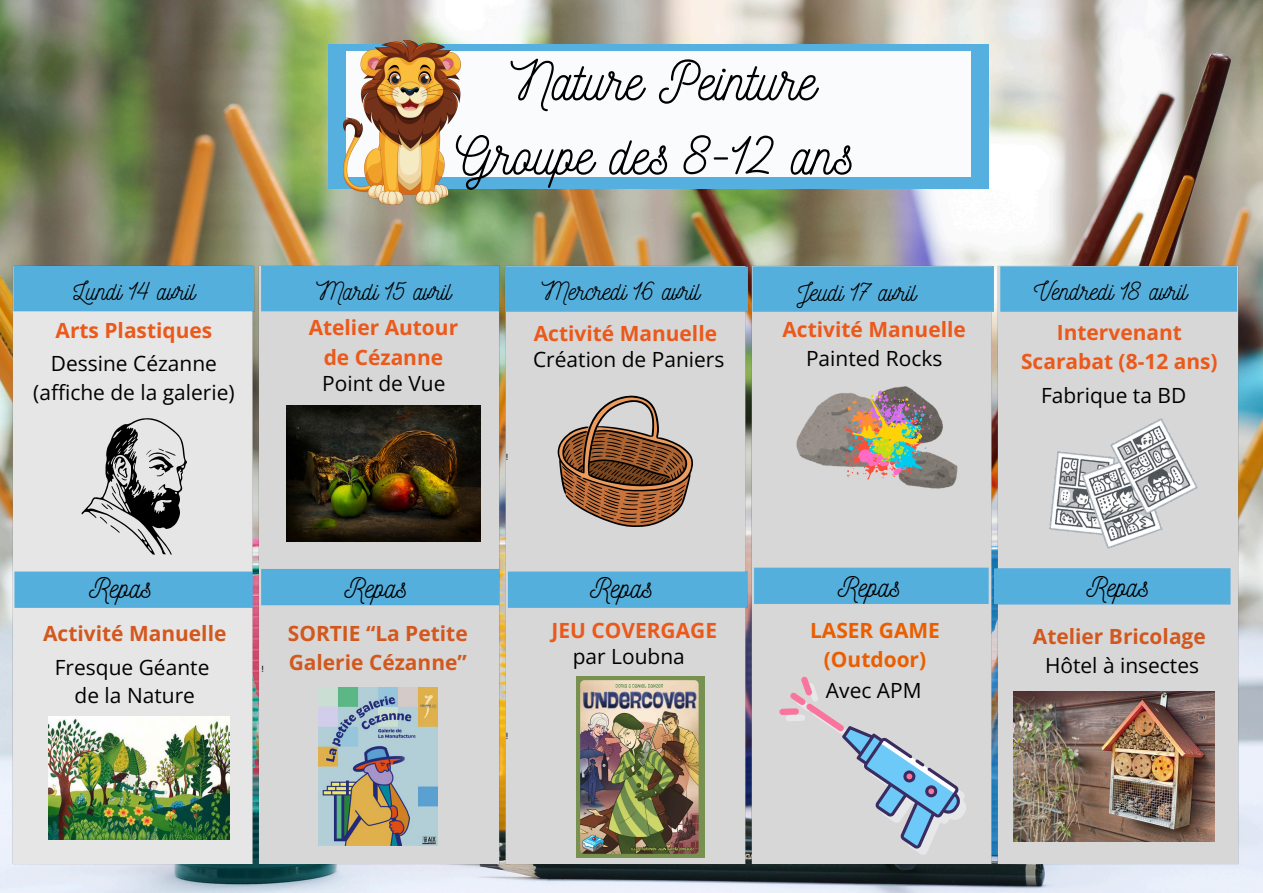
<style>
.page{position:relative;width:1263px;height:893px;background:#fff}
.page>*{position:absolute;margin:0;border:0;box-sizing:border-box;transform-origin:0 0}
.t1{font:53.7px/74.2px "Nickainley";color:#000;text-align:center}
.t2{font:28.5px "Nickainley";color:#000}
.t3{font:25.12px "Nickainley";color:#000}
.t4{font:20.92px "Open Sans";color:#000}
.t5{font:700 20.92px/29.2px "Open Sans";color:#eb591b;text-align:center}
.t6{font:700 20.92px/29.2px "Open Sans";color:#d2581e}
.t7{font:700 20.92px/28.7px "Open Sans";color:#eb5e00;text-align:center}
.t8{font:9px "Arimo";color:#000}
</style>
<div class="page">
<img style="left:0;top:0;width:1263px;height:893px">
<div style="left:329px;top:44px;width:659px;height:145px;background:#55afdf"></div>
<div style="left:346px;top:52px;width:624px;height:124px;background:#f9fbfd"></div>
<img style="left:10px;top:263px;width:1231px;height:604px">
<img style="left:344px;top:41px;width:116px;height:164px">
<svg style="left:81px;top:418px;width:106px;height:137px;background:#acacac"></svg>
<img style="left:287px;top:406px;width:193px;height:136px">
<img style="left:318px;top:687px;width:119px;height:158px">
<img style="left:48px;top:716px;width:181px;height:123px">
<svg style="left:557px;top:395px;width:136px;height:132px;background:#9f7f68"></svg>
<img style="left:577px;top:676px;width:127px;height:181px">
<svg style="left:779px;top:676px;width:187px;height:179px;background:#c5cbd4"></svg>
<img style="left:796px;top:387px;width:162px;height:101px">
<img style="left:838px;top:390px;width:96px;height:91px">
<img style="left:1013px;top:691px;width:201px;height:151px">
<img style="left:1050px;top:418px;width:147px;height:130px">
<p class="t1" style="left:456px;top:42px;width:400px">Nature Peinture<br>Groupe des 8-12 ans</p>
<h2 class="t3" style="left:74px;top:275px;width:123px">Lundi 14 avril</h2>
<p class="t3" style="left:316px;top:275px;width:136px">Mardi 15 avril</p>
<h5 class="t3" style="left:542px;top:275px;width:160px">Mercredi 16 avril</h5>
<p class="t3" style="left:797px;top:276px;width:121px">Jeudi 17 avril</p>
<p class="t3" style="left:1034px;top:275px;width:155px">Vendredi 18 avril</p>
<h5 class="t5" style="left:56px;top:315px;width:158px">Arts Plastiques</h5>
<p class="t4" style="left:51px;top:349px;width:168px">Dessine Cézanne</p>
<p class="t4" style="left:33px;top:378px;width:203px">(affiche de la galerie)</p>
<h2 class="t5" style="left:309px;top:313px;width:151px">Atelier Autour de Cézanne</h2>
<h4 class="t4" style="left:322px;top:369px;width:125px">Point de Vue</h4>
<p class="t5" style="left:534px;top:318px;width:185px">Activité Manuelle</p>
<p class="t4" style="left:533px;top:344px;width:193px">Création de Paniers</p>
<p class="t8" style="left:506px;top:452px;width:4px">!</p>
<p class="t5" style="left:782px;top:314px;width:185px">Activité Manuelle</p>
<p class="t4" style="left:806px;top:343px;width:138px">Painted Rocks</p>
<h3 class="t5" style="left:1021px;top:317px;width:198px">Intervenant<br>Scarabat (8-12 ans)</h3>
<h5 class="t4" style="left:1041px;top:380px;width:147px">Fabrique ta BD</h5>
<h2 class="t2" style="left:89px;top:570px;width:64px">Repas</h2>
<h5 class="t2" style="left:344px;top:570px;width:64px">Repas</h5>
<p class="t2" style="left:838px;top:568px;width:64px">Repas</p>
<h3 class="t7" style="left:810px;top:615px;width:131px">LASER GAME (Outdoor)</h3>
<p class="t2" style="left:590px;top:570px;width:64px">Repas</p>
<p class="t2" style="left:1086px;top:568px;width:64px">Repas</p>
<h3 class="t6" style="left:1033px;top:621px;width:174px">Atelier Bricolage</h3>
<p class="t6" style="left:43px;top:618px;width:185px">Activité Manuelle</p>
<h3 class="t5" style="left:551px;top:615px;width:167px">JEU COVERGAGE</h3>
<h5 class="t4" style="left:573px;top:642px;width:114px">par Loubna</h5>
<h3 class="t6" style="left:288px;top:618px;width:181px">SORTIE “La Petite<br>Galerie Cézanne”</h3>
<p class="t8" style="left:261px;top:663px;width:4px">!</p>
<h5 class="t4" style="left:1045px;top:650px;width:156px">Hôtel à insectes</h5>
<p class="t4" style="left:55px;top:652px;width:156px">Fresque Géante</p>
<p class="t4" style="left:75px;top:681px;width:122px">de la Nature</p>
<h1 class="t4" style="left:826px;top:675px;width:97px">Avec APM</h1>
<p class="t8" style="left:506px;top:730px;width:4px">!</p>
</div>
